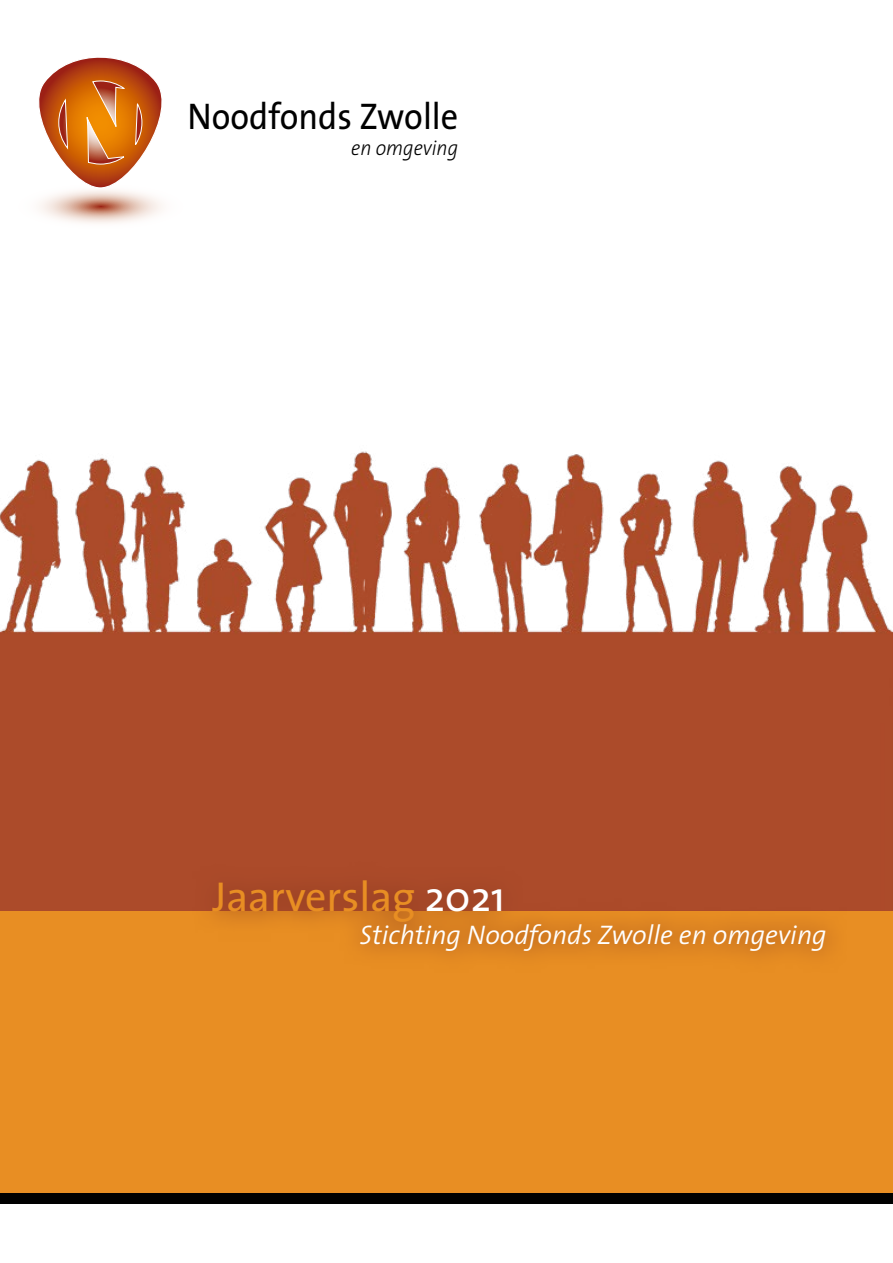
<style>
.page{position:relative;width:893px;height:1263px;background:#fff}
.page>*{position:absolute;margin:0;border:0;box-sizing:border-box;transform-origin:0 0}
.t1{font:42px "The Sans";color:#e88e23}
.t2{font:37.35px "The Sans";color:#000;scale:.92 1}
.t3{font:italic 300 27px "The Sans";color:#fff}
.t4{font:italic 300 21.3px "The Sans";color:#000;scale:.92 1}
.s1{color:#fff}
</style>
<div class="page">
<img style="left:0;top:451px;width:893px;height:460px">
<svg style="left:38px;top:57px;width:124px;height:167px"></svg>
<div style="left:0;top:911px;width:893px;height:288px;background:#e88e23"></div>
<svg style="left:193px;top:861px;width:654px;height:93px;fill:#ac4b26"></svg>
<div style="left:0;top:1193px;width:893px;height:11px;background:#000"></div>
<p class="t2" style="left:188px;top:86px;width:296px">Noodfonds Zwolle</p>
<p class="t4" style="left:351px;top:130px;width:118px">en omgeving</p>
<p class="t1" style="left:213px;top:862px;width:294px">Jaarverslag <span class="s1">2021</span></p>
<p class="t3" style="left:360px;top:913px;width:468px">Stichting Noodfonds Zwolle en omgeving</p>
</div>
